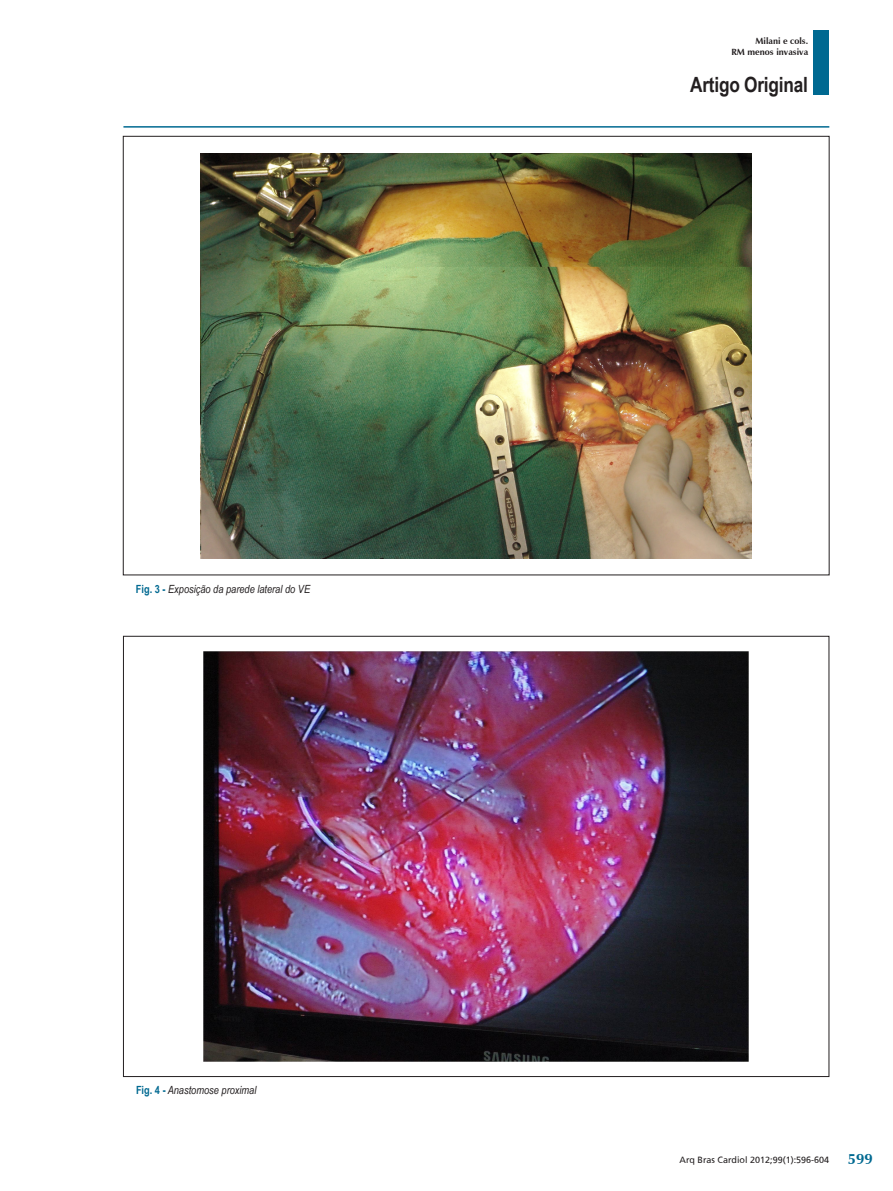
<style>
.page{position:relative;width:893px;height:1191px;background:#fff}
.page>*{position:absolute;margin:0;border:0;box-sizing:border-box;transform-origin:0 0}
.t1{font:700 21px "Arial Narrow";letter-spacing:-.01em;color:#231f20}
._05_-_LEGENDA_TABELA{font:italic 11.25px "Arial Narrow";color:#231f20}
.t2{font:9px "Frutiger";color:#231f20}
.t3{font:700 9px "Zapf Humanist 601 BT";color:#231f20}
.s1{font-weight:700;font-style:normal;color:#006991}
.s2{font-family:"Zapf Humanist 601 BT";font-weight:700;font-size:15px;color:#006991}
</style>
<div class="page">
<hr style="left:123px;top:126px;width:706px;height:2px;background:#006991">
<div style="left:813px;top:30px;width:16px;height:64px;background:#006991"></div>
<img style="left:201px;top:153px;width:550px;height:405px">
<img style="left:204px;top:652px;width:545px;height:409px">
<p class="_05_-_LEGENDA_TABELA" style="left:136px;top:581px;width:176px"><span class="s1">Fig. 3 -</span> Exposição da parede lateral do VE</p>
<p class="_05_-_LEGENDA_TABELA" style="left:136px;top:1082px;width:122px"><span class="s1">Fig. 4 -</span> Anastomose proximal</p>
<p class="t3" style="left:755px;top:36px;width:54px">Milani e cols.</p>
<p class="t3" style="left:731px;top:47px;width:78px">RM menos invasiva</p>
<h1 class="t1" style="left:690px;top:69px;width:119px">Artigo Original</h1>
<p class="t2" style="left:680px;top:1154px;width:194px">Arq Bras Cardiol 2012;99(1):596-604 <span class="s2">599</span></p>
</div>
